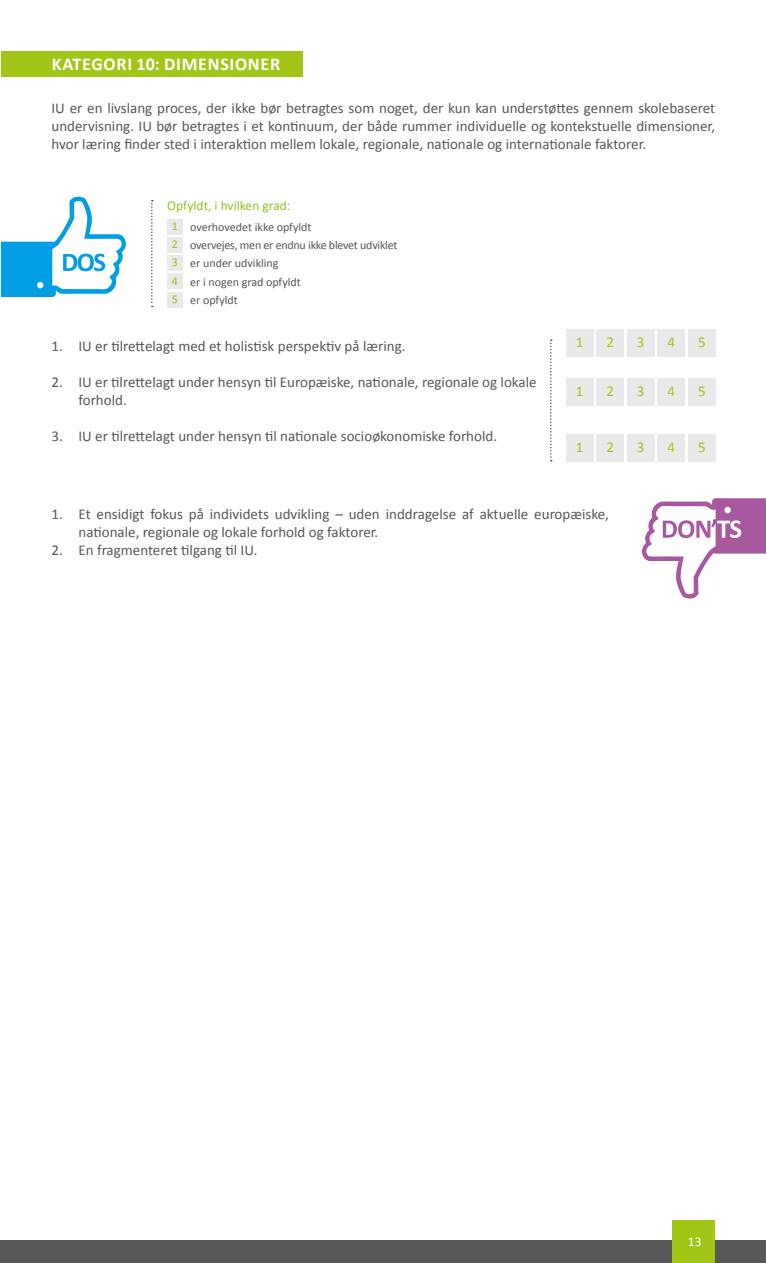
<style>
.page{position:relative;width:766px;height:1263px;background:#fff}
.page>*{position:absolute;margin:0;border:0;box-sizing:border-box;transform-origin:0 0}
.t1{font:700 18px "Calibri";letter-spacing:.04em;color:#fff}
.t2{font:15px/18px "Calibri";color:#575756}
.t3{font:15px "Calibri";color:#a2c617}
.t4{font:13.5px "Calibri";color:#95c11f}
.t5{font:13.5px "Calibri";color:#fff}
.t6{font:12px/18px "Calibri";letter-spacing:-.02em;color:#575756}
.t7{font:12px/18.5px "Calibri";color:#575756}
.t8{font:12px "Calibri";color:#95c11f}
.s1{color:#95c11f}
</style>
<div class="page">
<div style="left:0;top:1240px;width:765px;height:23px;background:#575756"></div>
<div style="left:672px;top:1220px;width:42px;height:43px;background:#a2c617"></div>
<div style="left:0;top:51px;width:302px;height:26px;background:#a2c617"></div>
<svg style="left:1px;top:196px;width:125px;height:102px"></svg>
<svg style="left:642px;top:498px;width:123px;height:101px"></svg>
<div style="left:687px;top:330px;width:28px;height:27px;background:#e9e9e9"></div>
<div style="left:657px;top:330px;width:27px;height:27px;background:#e9e9e9"></div>
<div style="left:627px;top:330px;width:27px;height:27px;background:#e9e9e9"></div>
<div style="left:596px;top:330px;width:27px;height:27px;background:#e9e9e9"></div>
<div style="left:566px;top:330px;width:27px;height:27px;background:#e9e9e9"></div>
<div style="left:687px;top:379px;width:28px;height:27px;background:#e9e9e9"></div>
<div style="left:657px;top:379px;width:27px;height:27px;background:#e9e9e9"></div>
<div style="left:627px;top:379px;width:27px;height:27px;background:#e9e9e9"></div>
<div style="left:596px;top:379px;width:27px;height:27px;background:#e9e9e9"></div>
<div style="left:566px;top:379px;width:27px;height:27px;background:#e9e9e9"></div>
<div style="left:687px;top:434px;width:28px;height:27px;background:#e9e9e9"></div>
<div style="left:657px;top:434px;width:27px;height:27px;background:#e9e9e9"></div>
<div style="left:627px;top:434px;width:27px;height:27px;background:#e9e9e9"></div>
<div style="left:596px;top:434px;width:27px;height:27px;background:#e9e9e9"></div>
<div style="left:566px;top:434px;width:27px;height:27px;background:#e9e9e9"></div>
<svg style="left:550px;top:339px;width:1px;height:122px"></svg>
<hr style="left:0;top:15px;width:1px;height:1051px;background:#fff">
<div style="left:167px;top:219px;width:15px;height:15px;background:#e9e9e9"></div>
<div style="left:167px;top:237px;width:15px;height:15px;background:#e9e9e9"></div>
<div style="left:167px;top:255px;width:15px;height:15px;background:#e9e9e9"></div>
<div style="left:167px;top:274px;width:15px;height:15px;background:#e9e9e9"></div>
<div style="left:167px;top:292px;width:15px;height:15px;background:#e9e9e9"></div>
<svg style="left:151px;top:200px;width:2px;height:107px"></svg>
<p class="t1" style="left:52px;top:52px;width:230px">KATEGORI 10: DIMENSIONER</p>
<p class="t2" style="left:51px;top:99px;width:665px;text-align:justify">IU er en livslang proces, der ikke bør betragtes som noget, der kun kan understøttes gennem skolebaseret undervisning. IU bør betragtes i et kontinuum, der både rummer individuelle og kontekstuelle dimensioner, hvor læring finder sted i interaktion mellem lokale, regionale, nationale og internationale faktorer.</p>
<p class="t4" style="left:167px;top:197px;width:125px">Opfyldt, i hvilken grad:</p>
<p class="t6" style="left:172px;top:218px;width:227px;text-indent:18px">overhovedet ikke opfyldt<br><span class="s1">2</span> overvejes, men er endnu ikke blevet udviklet</p>
<p class="t8" style="left:172px;top:219px;width:8px">1</p>
<p class="t7" style="left:172px;top:254px;width:130px"><span class="s1">3</span> er under udvikling<br><span class="s1">4</span> er i nogen grad opfyldt<br><span class="s1">5</span> er opfyldt</p>
<p class="t2" style="left:51px;top:337px;width:355px">1. IU er tilrettelagt med et holistisk perspektiv på læring.</p>
<p class="t2" style="left:78px;top:373px;width:459px;text-indent:-27px">2. IU er tilrettelagt under hensyn til Europæiske, nationale, regionale og lokale forhold.</p>
<p class="t2" style="left:51px;top:427px;width:447px">3. IU er tilrettelagt under hensyn til nationale socioøkonomiske forhold.</p>
<p class="t3" style="left:575px;top:333px;width:9px">1</p>
<p class="t3" style="left:606px;top:333px;width:9px">2</p>
<p class="t3" style="left:636px;top:333px;width:9px">3</p>
<p class="t3" style="left:667px;top:333px;width:9px">4</p>
<p class="t3" style="left:698px;top:333px;width:9px">5</p>
<p class="t3" style="left:575px;top:382px;width:9px">1</p>
<p class="t3" style="left:606px;top:382px;width:9px">2</p>
<p class="t3" style="left:636px;top:382px;width:9px">3</p>
<p class="t3" style="left:667px;top:382px;width:9px">4</p>
<p class="t3" style="left:698px;top:382px;width:9px">5</p>
<p class="t3" style="left:575px;top:437px;width:9px">1</p>
<p class="t3" style="left:606px;top:437px;width:9px">2</p>
<p class="t3" style="left:636px;top:437px;width:9px">3</p>
<p class="t3" style="left:667px;top:437px;width:9px">4</p>
<p class="t3" style="left:698px;top:437px;width:9px">5</p>
<p class="t2" style="left:78px;top:505px;width:531px;text-indent:-27px">1. Et ensidigt fokus på individets udvikling – uden inddragelse af aktuelle europæiske, nationale, regionale og lokale forhold og faktorer.</p>
<p class="t2" style="left:51px;top:541px;width:207px">2. En fragmenteret tilgang til IU.</p>
<p class="t5" style="left:687px;top:1233px;width:15px">13</p>
</div>
